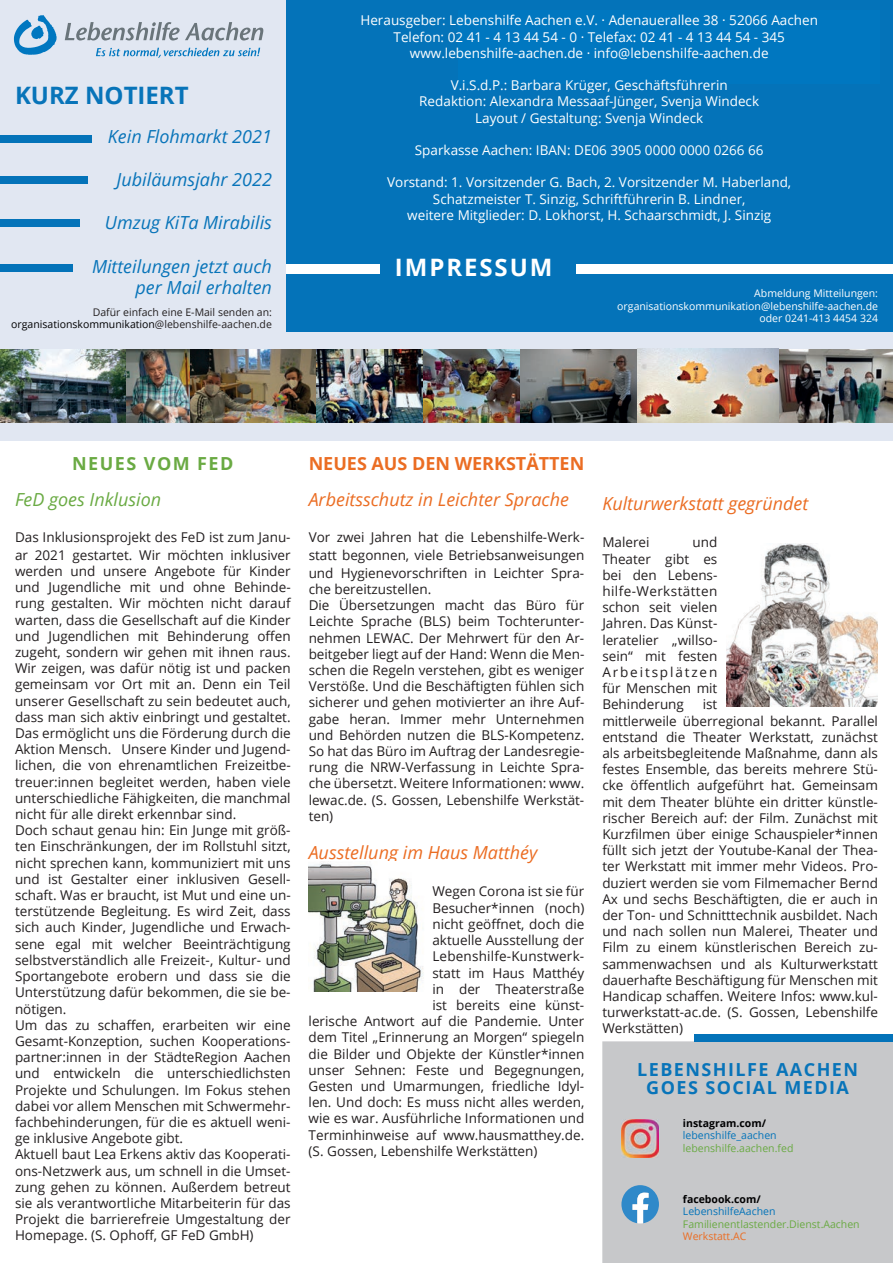
<style>
.page{position:relative;width:893px;height:1263px;background:#e1e7f2}
.page>*{position:absolute;margin:0;border:0;box-sizing:border-box;transform-origin:0 0}
.t1{font:700 24px "Open Sans";color:#0874b9}
.t2{font:700 24px "Open Sans";letter-spacing:.08em;color:#fff}
.t3{font:italic 18px/21.6px "Open Sans";color:#0874b9;text-align:right}
.t4{font:italic 18px "Open Sans";color:#eb6d23}
.t5{font:700 18px/18px "Open Sans";letter-spacing:.08em;color:#0874b9;text-align:center}
.t6{font:700 18px "Open Sans";color:#eb6d23}
.t7{font:italic 18px "Open Sans";color:#6aaa43}
.t8{font:700 18px "Open Sans";letter-spacing:.08em;color:#6aaa43}
.t9{font:13.5px/16.2px "Open Sans";color:#231f20}
.t10{font:13.5px/16.2px "Open Sans";color:#fff;text-align:center}
.t11{font:10.5px/12.6px "Open Sans";color:#fff;text-align:right}
.t12{font:10.5px/12.6px "Open Sans";color:#231f20;text-align:right}
.t13{font:10.5px "Open Sans";color:#6aaa43}
.t14{font:10.5px "Open Sans";color:#0473b9}
.t15{font:700 10.5px "Open Sans";color:#000001}
.t16{font:10.5px "Open Sans";color:#eb6d23}
.s1{color:#000001}
</style>
<div class="page">
<div style="left:0;top:441px;width:893px;height:822px;background:#fff"></div>
<div style="left:287px;top:0;width:606px;height:331px;background:#0473b9"></div>
<div style="left:576px;top:264px;width:317px;height:9px;background:#fff"></div>
<img style="left:309px;top:862px;width:115px;height:129px">
<img style="left:727px;top:543px;width:151px;height:164px">
<div style="left:458px;top:11px;width:422px;height:73px;background:#0077c0"></div>
<div style="left:287px;top:264px;width:93px;height:9px;background:#fff"></div>
<svg style="left:14px;top:15px;width:43px;height:40px"></svg>
<svg style="left:96px;top:48px;width:164px;height:10px"></svg>
<svg style="left:65px;top:22px;width:198px;height:19px"></svg>
<div style="left:602px;top:1041px;width:291px;height:222px;background:#c7c8ca"></div>
<div style="left:694px;top:1034px;width:199px;height:7px;background:#0473b9"></div>
<svg style="left:621px;top:1185px;width:38px;height:38px"></svg>
<img style="left:621px;top:1119px;width:38px;height:38px">
<div style="left:0;top:135px;width:92px;height:7px;background:#0473b9"></div>
<div style="left:0;top:176px;width:87px;height:8px;background:#0473b9"></div>
<div style="left:0;top:219px;width:80px;height:8px;background:#0473b9"></div>
<div style="left:0;top:264px;width:72px;height:8px;background:#0473b9"></div>
<img style="left:0;top:349px;width:893px;height:74px">
<h1 class="t1" style="left:15px;top:78px;width:175px">KURZ NOTIERT</h1>
<h2 class="t3" style="left:108px;top:125px;width:166px">Kein Flohmarkt 2021</h2>
<h2 class="t3" style="left:117px;top:168px;width:157px">Jubiläumsjahr 2022</h2>
<h2 class="t3" style="left:105px;top:212px;width:169px">Umzug KiTa Mirabilis</h2>
<h2 class="t3" style="left:92px;top:255px;width:181px">Mitteilungen jetzt auch per Mail erhalten</h2>
<p class="t12" style="left:11px;top:305px;width:262px">Dafür einfach eine E-Mail senden an: <span class="s1">organisationskommunikation</span>@lebenshilfe-aachen.de</p>
<p class="t10" style="left:360px;top:12px;width:459px">Herausgeber: Lebenshilfe Aachen e.V. · Adenauerallee 38 · 52066 Aachen<br>Telefon: 02 41 - 4 13 44 54 - 0 · Telefax: 02 41 - 4 13 44 54 - 345 www.lebenshilfe-aachen.de · info@lebenshilfe-aachen.de</p>
<p class="t10" style="left:419px;top:77px;width:341px">V.i.S.d.P.: Barbara Krüger, Geschäftsführerin<br>Redaktion: Alexandra Messaaf-Jünger, Svenja Windeck<br>Layout / Gestaltung: Svenja Windeck</p>
<p class="t10" style="left:415px;top:142px;width:350px">Sparkasse Aachen: IBAN: DE06 3905 0000 0000 0266 66</p>
<p class="t10" style="left:387px;top:174px;width:406px">Vorstand: 1. Vorsitzender G. Bach, 2. Vorsitzender M. Haberland,<br>Schatzmeister T. Sinzig, Schriftführerin B. Lindner,<br>weitere Mitglieder: D. Lokhorst, H. Schaarschmidt, J. Sinzig</p>
<h1 class="t2" style="left:395px;top:251px;width:159px">IMPRESSUM</h1>
<p class="t11" style="left:617px;top:287px;width:262px">Abmeldung Mitteilungen: organisationskommunikation@lebenshilfe-aachen.de oder 0241-413 4454 324</p>
<h2 class="t8" style="left:72px;top:451px;width:163px">NEUES VOM FED</h2>
<h2 class="t7" style="left:15px;top:487px;width:148px">FeD goes Inklusion</h2>
<p class="t9" style="left:15px;top:528px;width:277px;line-height:18px">Das Inklusionsprojekt des FeD ist zum Janu&shy;ar 2021 gestartet. Wir möchten inklusiver</p>
<p class="t9" style="left:15px;top:563px;width:277px">werden und unsere Angebote für Kinder und Jugendliche mit und ohne Behinde&shy;rung gestalten. Wir möchten nicht darauf warten, dass die Gesellschaft auf die Kinder und Jugendlichen mit Behinderung offen zugeht, sondern wir gehen mit ihnen raus.<br>Wir zeigen, was dafür nötig ist und packen gemeinsam vor Ort mit an. Denn ein Teil unserer Gesellschaft zu sein bedeutet auch, dass man sich aktiv einbringt und gestaltet.<br>Das ermöglicht uns die Förderung durch die Aktion Mensch. Unsere Kinder und Jugend&shy;lichen, die von ehrenamtlichen Freizeitbe&shy;treuer:innen begleitet werden, haben viele unterschiedliche Fähigkeiten, die manchmal nicht für alle direkt erkennbar sind.<br>Doch schaut genau hin: Ein Junge mit größ&shy;ten Einschränkungen, der im Rollstuhl sitzt, nicht sprechen kann, kommuniziert mit uns und ist Gestalter einer inklusiven Gesell&shy;schaft. Was er braucht, ist Mut und eine un&shy;terstützende Begleitung. Es wird Zeit, dass sich auch Kinder, Jugendliche und Erwach&shy;sene egal mit welcher Beeinträchtigung selbstverständlich alle Freizeit-, Kultur- und Sportangebote erobern und dass sie die Unterstützung dafür bekommen, die sie be&shy;nötigen.<br>Um das zu schaffen, erarbeiten wir eine Gesamt-Konzeption, suchen Kooperations&shy;partner:innen in der StädteRegion Aachen und entwickeln die unterschiedlichsten Projekte und Schulungen. Im Fokus stehen dabei vor allem Menschen mit Schwermehr&shy;fachbehinderungen, für die es aktuell weni&shy;ge inklusive Angebote gibt.<br>Aktuell baut Lea Erkens aktiv das Kooperati&shy;ons-Netzwerk aus, um schnell in die Umset&shy;zung gehen zu können. Außerdem betreut sie als verantwortliche Mitarbeiterin für das Projekt die barrierefreie Umgestaltung der Homepage. (S. Ophoff, GF FeD GmbH)</p>
<h2 class="t6" style="left:309px;top:451px;width:277px">NEUES AUS DEN WERKSTÄTTEN</h2>
<h2 class="t4" style="left:309px;top:487px;width:262px">Arbeitsschutz in Leichter Sprache</h2>
<p class="t9" style="left:309px;top:528px;width:277px;line-height:18px;text-align:justify">Vor zwei Jahren hat die Lebenshilfe-Werk&shy;statt begonnen, viele Betriebsanweisungen und Hygienevorschriften in Leichter Spra-</p>
<p class="t9" style="left:309px;top:581px;width:277px">che bereitzustellen.<br>Die Übersetzungen macht das Büro für Leichte Sprache (BLS) beim Tochterunter&shy;nehmen LEWAC. Der Mehrwert für den Ar&shy;beitgeber liegt auf der Hand: Wenn die Men&shy;schen die Regeln verstehen, gibt es weniger Verstöße. Und die Beschäftigten fühlen sich sicherer und gehen motivierter an ihre Auf&shy;gabe heran. Immer mehr Unternehmen und Behörden nutzen die BLS-Kompetenz.<br>So hat das Büro im Auftrag der Landesregie&shy;rung die NRW-Verfassung in Leichte Spra&shy;che übersetzt. Weitere Informationen: www. lewac.de. (S. Gossen, Lebenshilfe Werkstät&shy;ten)</p>
<h2 class="t4" style="left:309px;top:840px;width:230px">Ausstellung im Haus Matthéy</h2>
<p class="t9" style="left:432px;top:883px;width:153px">Wegen Corona ist sie für</p>
<p class="t9" style="left:432px;top:899px;width:153px">Besucher*innen (noch)</p>
<p class="t9" style="left:432px;top:915px;width:153px">nicht geöffnet, doch die</p>
<p class="t9" style="left:432px;top:932px;width:153px">aktuelle Ausstellung der</p>
<p class="t9" style="left:432px;top:948px;width:153px">Lebenshilfe-Kunstwerk-</p>
<p class="t9" style="left:432px;top:964px;width:153px">statt im Haus Matthéy</p>
<p class="t9" style="left:432px;top:980px;width:153px">in der Theaterstraße</p>
<p class="t9" style="left:432px;top:996px;width:153px">ist bereits eine künst-</p>
<p class="t9" style="left:309px;top:1013px;width:277px">lerische Antwort auf die Pandemie. Unter</p>
<p class="t9" style="left:309px;top:1029px;width:277px">dem Titel „Erinnerung an Morgen“ spiegeln</p>
<p class="t9" style="left:309px;top:1045px;width:277px">die Bilder und Objekte der Künstler*innen</p>
<p class="t9" style="left:309px;top:1061px;width:277px">unser Sehnen: Feste und Begegnungen,</p>
<p class="t9" style="left:309px;top:1077px;width:277px">Gesten und Umarmungen, friedliche Idyl-</p>
<p class="t9" style="left:309px;top:1094px;width:277px">len. Und doch: Es muss nicht alles werden,</p>
<p class="t9" style="left:309px;top:1110px;width:277px">wie es war. Ausführliche Informationen und</p>
<p class="t9" style="left:309px;top:1126px;width:277px">Terminhinweise auf www.hausmatthey.de.</p>
<p class="t9" style="left:309px;top:1142px;width:230px">(S. Gossen, Lebenshilfe Werkstätten)</p>
<h2 class="t4" style="left:602px;top:491px;width:207px">Kulturwerkstatt gegründet</h2>
<p class="t9" style="left:602px;top:534px;width:49px">Malerei</p>
<p class="t9" style="left:602px;top:534px;width:117px;text-align:justify;text-indent:90px">und Theater gibt es bei den Lebens&shy;hilfe-Werkstätten schon seit vielen Jahren. Das Künst&shy;leratelier „willso&shy;sein“ mit festen Arbeitsplätzen für Menschen mit Behinderung</p>
<p class="t9" style="left:602px;top:696px;width:277px;text-indent:100px">ist<br>mittlerweile überregional bekannt. Parallel entstand die Theater Werkstatt, zunächst als arbeitsbegleitende Maßnahme, dann als festes Ensemble, das bereits mehrere Stü&shy;cke öffentlich aufgeführt hat. Gemeinsam mit dem Theater blühte ein dritter künstle&shy;rischer Bereich auf: der Film. Zunächst mit Kurzfilmen über einige Schauspieler*innen füllt sich jetzt der Youtube-Kanal der Thea&shy;ter Werkstatt mit immer mehr Videos. Pro&shy;duziert werden sie vom Filmemacher Bernd Ax und sechs Beschäftigten, die er auch in der Ton- und Schnitttechnik ausbildet. Nach und nach sollen nun Malerei, Theater und Film zu einem künstlerischen Bereich zu&shy;sammenwachsen und als Kulturwerkstatt dauerhafte Beschäftigung für Menschen mit Handicap schaffen. Weitere Infos: www.kul&shy;turwerkstatt-ac.de. (S. Gossen, Lebenshilfe Werkstätten)</p>
<h2 class="t5" style="left:637px;top:1060px;width:222px">LEBENSHILFE AACHEN<br>GOES SOCIAL MEDIA</h2>
<p class="t15" style="left:683px;top:1116px;width:85px">instagram.com/</p>
<p class="t14" style="left:683px;top:1128px;width:95px">lebenshilfe_aachen</p>
<p class="t13" style="left:683px;top:1141px;width:112px">lebenshilfe.aachen.fed</p>
<p class="t15" style="left:683px;top:1191px;width:79px">facebook.com/</p>
<p class="t14" style="left:683px;top:1204px;width:94px">LebenshilfeAachen</p>
<p class="t13" style="left:683px;top:1217px;width:178px">Familienentlastender.Dienst.Aachen</p>
<p class="t16" style="left:683px;top:1229px;width:65px">Werkstatt.AC</p>
</div>
